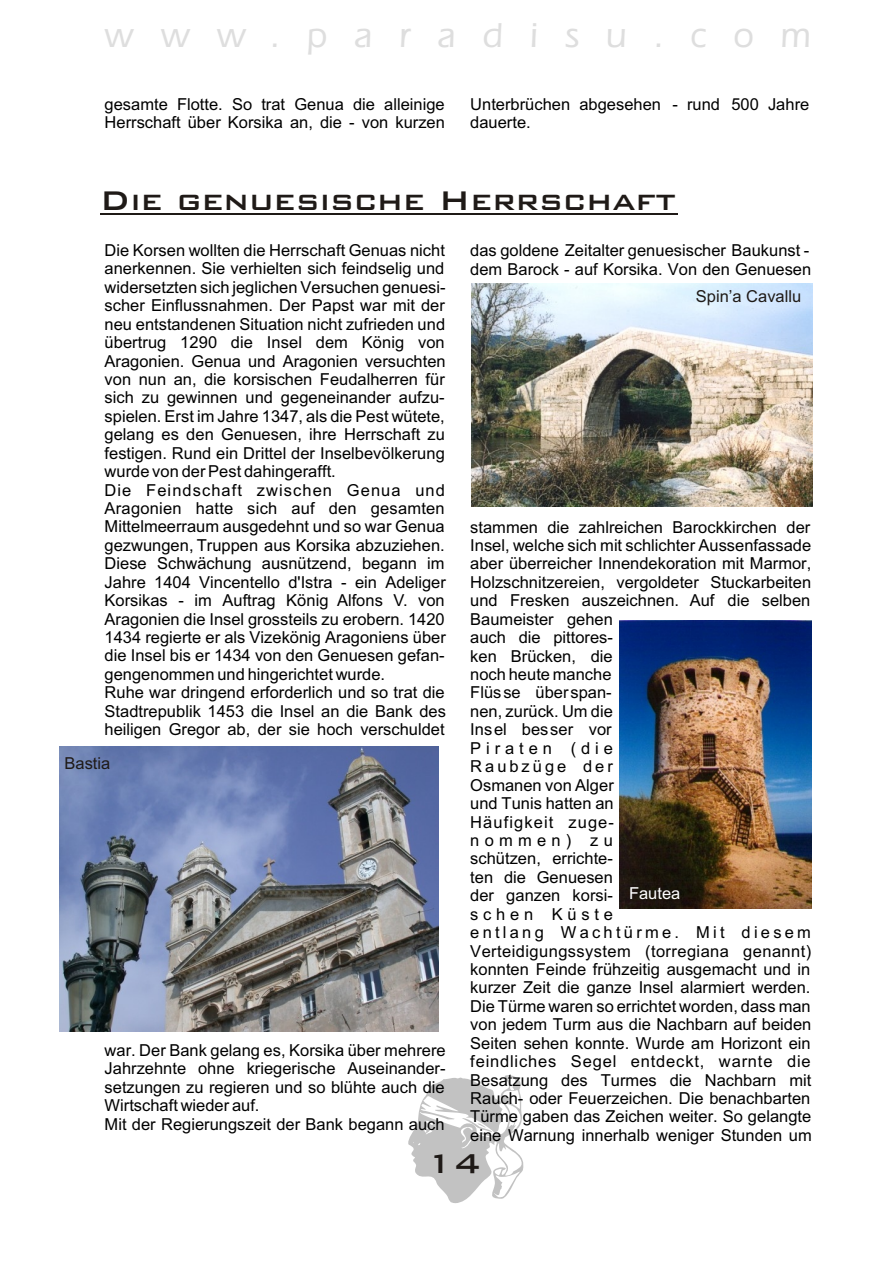
<style>
.page{position:relative;width:894px;height:1263px;background:#fff}
.page>*{position:absolute;margin:0;border:0;box-sizing:border-box;transform-origin:0 0}
.t1{font:36px "Bank Gothic Md BT";color:#1f1a17}
.t2{font:36px "Eras Md BT";letter-spacing:.75em;color:#dedede}
.t3{font:16.5px/18.5px "Arial";color:#000}
.t4{font:16.5px "Arial";letter-spacing:.05em;color:#000}
.t5{font:16.5px "Arial";color:#1f1a17}
.t6{font:16.5px "Arial";color:#fff}
</style>
<div class="page">
<svg style="left:408px;top:1075px;width:116px;height:128px"></svg>
<hr style="left:100px;top:214px;width:577px;height:1px;background:#1f1a17">
<img style="left:471px;top:284px;width:341px;height:223px">
<img style="left:619px;top:620px;width:192px;height:288px">
<img style="left:60px;top:747px;width:379px;height:285px">
<h1 class="t2" style="left:105px;top:19px;width:708px">www.paradisu.com</h1>
<p class="t3" style="left:105px;top:96px;width:342px">gesamte Flotte. So trat Genua die alleinige</p>
<p class="t3" style="left:470px;top:96px;width:341px">Unterbrüchen abgesehen - rund 500 Jahre</p>
<p class="t3" style="left:105px;top:115px;width:342px">Herrschaft über Korsika an, die - von kurzen</p>
<p class="t3" style="left:470px;top:115px;width:62px">dauerte.</p>
<h1 class="t1" style="left:100px;top:183px;width:578px">Die genuesische Herrschaft</h1>
<p class="t3" style="left:105px;top:242px;width:342px">Die Korsen wollten die Herrschaft Genuas nicht</p>
<p class="t3" style="left:470px;top:243px;width:341px">das goldene Zeitalter genuesischer Baukunst -</p>
<p class="t3" style="left:105px;top:261px;width:341px">anerkennen. Sie verhielten sich feindselig und</p>
<p class="t3" style="left:470px;top:261px;width:343px">dem Barock - auf Korsika. Von den Genuesen</p>
<p class="t3" style="left:105px;top:279px;width:343px">widersetzten sich jeglichen Versuchen genuesi&shy;scher Einflussnahmen. Der Papst war mit der neu entstandenen Situation nicht zufrieden und übertrug 1290 die Insel dem König von Aragonien. Genua und Aragonien versuchten von nun an, die korsischen Feudalherren für sich zu gewinnen und gegeneinander aufzu&shy;spielen. Erst im Jahre 1347, als die Pest wütete, gelang es den Genuesen, ihre Herrschaft zu festigen. Rund ein Drittel der Inselbevölkerung wurde von der Pest dahingerafft.<br>Die Feindschaft zwischen Genua und Aragonien hatte sich auf den gesamten Mittelmeerraum ausgedehnt und so war Genua</p>
<p class="t5" style="left:696px;top:290px;width:107px">Spin’a Cavallu</p>
<p class="t3" style="left:470px;top:519px;width:342px">stammen die zahlreichen Barockkirchen der</p>
<p class="t3" style="left:105px;top:537px;width:342px">gezwungen, Truppen aus Korsika abzuziehen.</p>
<p class="t3" style="left:470px;top:538px;width:343px">Insel, welche sich mit schlichter Aussenfassade</p>
<p class="t3" style="left:105px;top:556px;width:342px">Diese Schwächung ausnützend, begann im</p>
<p class="t3" style="left:470px;top:556px;width:343px">aber überreicher Innendekoration mit Marmor,</p>
<p class="t3" style="left:105px;top:574px;width:343px">Jahre 1404 Vincentello d'Istra - ein Adeliger</p>
<p class="t3" style="left:470px;top:574px;width:342px">Holzschnitzereien, vergoldeter Stuckarbeiten</p>
<p class="t3" style="left:105px;top:593px;width:342px">Korsikas - im Auftrag König Alfons V. von</p>
<p class="t3" style="left:470px;top:593px;width:342px">und Fresken auszeichnen. Auf die selben</p>
<p class="t3" style="left:105px;top:611px;width:342px">Aragonien die Insel grossteils zu erobern. 1420</p>
<p class="t3" style="left:470px;top:611px;width:144px">Baumeister gehen</p>
<p class="t3" style="left:105px;top:629px;width:343px">1434 regierte er als Vizekönig Aragoniens über</p>
<p class="t3" style="left:470px;top:630px;width:144px">auch die pittores-</p>
<p class="t3" style="left:105px;top:648px;width:342px">die Insel bis er 1434 von den Genuesen gefan-</p>
<p class="t3" style="left:470px;top:648px;width:144px">ken Brücken, die</p>
<p class="t3" style="left:105px;top:666px;width:282px">gengenommen und hingerichtet wurde.</p>
<p class="t3" style="left:470px;top:667px;width:143px">noch heute manche</p>
<p class="t3" style="left:105px;top:685px;width:342px">Ruhe war dringend erforderlich und so trat die</p>
<p class="t3" style="left:470px;top:685px;width:143px">Flüsse überspan-</p>
<p class="t3" style="left:105px;top:703px;width:343px">Stadtrepublik 1453 die Insel an die Bank des</p>
<p class="t3" style="left:470px;top:703px;width:144px">nen, zurück. Um die</p>
<p class="t3" style="left:105px;top:722px;width:342px">heiligen Gregor ab, der sie hoch verschuldet</p>
<p class="t3" style="left:470px;top:722px;width:343px">Insel besser vor<br>Piraten (die<br>Raubzüge der<br>Osmanen von Alger<br>und Tunis hatten an<br>Häufigkeit zuge-<br>nommen) zu<br>schützen, errichte-<br>ten die Genuesen<br>der ganzen korsi-<br>schen Küste<br>entlang Wachtürme. Mit diesem<br>Verteidigungssystem (torregiana genannt) konnten Feinde frühzeitig ausgemacht und in kurzer Zeit die ganze Insel alarmiert werden.<br>Die Türme waren so errichtet worden, dass man von jedem Turm aus die Nachbarn auf beiden<br>Seiten sehen konnte. Wurde am Horizont ein</p>
<p class="t5" style="left:65px;top:756px;width:47px">Bastia</p>
<p class="t6" style="left:629px;top:887px;width:53px">Fautea</p>
<p class="t3" style="left:105px;top:1042px;width:343px">war. Der Bank gelang es, Korsika über mehrere</p>
<p class="t4" style="left:470px;top:1055px;width:342px">feindliches Segel entdeckt, warnte die</p>
<p class="t3" style="left:105px;top:1061px;width:343px">Jahrzehnte ohne kriegerische Auseinander-</p>
<p class="t3" style="left:470px;top:1072px;width:343px">Besatzung des Turmes die Nachbarn mit</p>
<p class="t3" style="left:105px;top:1079px;width:342px">setzungen zu regieren und so blühte auch die<br>Wirtschaft wieder auf.</p>
<p class="t3" style="left:470px;top:1090px;width:342px">Rauch- oder Feuerzeichen. Die benachbarten<br>Türme gaben das Zeichen weiter. So gelangte</p>
<p class="t3" style="left:105px;top:1116px;width:342px">Mit der Regierungszeit der Bank begann auch</p>
<p class="t3" style="left:470px;top:1127px;width:343px">eine Warnung innerhalb weniger Stunden um</p>
<h1 class="t1" style="left:426px;top:1146px;width:57px">14</h1>
</div>
